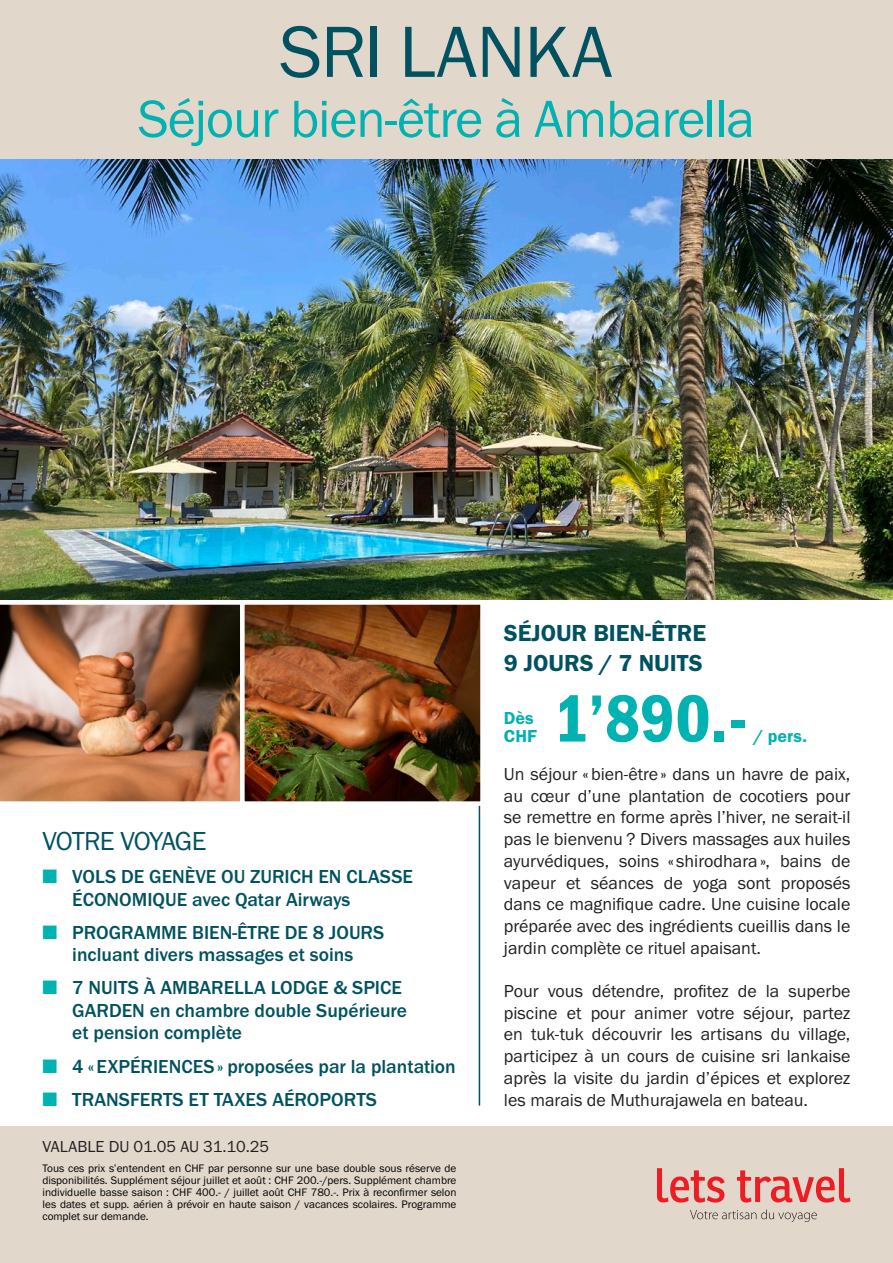
<style>
.page{position:relative;width:893px;height:1263px;background:#fff}
.page>*{position:absolute;margin:0;border:0;box-sizing:border-box;transform-origin:0 0}
.t1{font:75px "Franklin Gothic URW Boo";letter-spacing:-.02em;color:#005261}
.Paragraph_Style1{font:69px "Franklin Gothic URW Con Dem";color:#00b2b1}
.t2{font:54px "Franklin Gothic URW Boo";letter-spacing:-.02em;color:#00b2b1}
.t3{font:27px "Franklin Gothic URW Boo";letter-spacing:-.04em;color:#005261}
.Paragraph_Style1-2{font:24px/30px "Franklin Gothic URW Dem";color:#005261}
.Paragraph_Style2{font:500 19.5px/22.5px "Franklin Gothic URW";color:#005261}
.Paragraph_Style1-3{font:18px/21.8px "Franklin Gothic URW Boo";color:#231f20;text-align:justify}
.Paragraph_Style1-4{font:18px/18px "Franklin Gothic URW Dem";color:#00b2b1}
.Paragraph_Style2-2{font:16.5px "Franklin Gothic URW Boo";color:#231f20}
.Paragraph_Style3{font:11.25px/12px "Franklin Gothic URW Boo";color:#000;text-align:justify}
.s1{color:#00b2b1}
</style>
<div class="page">
<hr style="left:479px;top:754px;width:1px;height:352px;background:#005261">
<div style="left:0;top:0;width:893px;height:191px;background:#e1d7cb"></div>
<div style="left:0;top:1127px;width:893px;height:136px;background:#e1d7cb"></div>
<img style="left:0;top:159px;width:893px;height:441px">
<img style="left:245px;top:605px;width:235px;height:196px">
<img style="left:0;top:604px;width:240px;height:198px">
<div style="left:240px;top:600px;width:245px;height:206px;border:4px solid #fff"></div>
<svg style="left:657px;top:1168px;width:68px;height:34px"></svg>
<svg style="left:737px;top:1168px;width:113px;height:34px"></svg>
<svg style="left:690px;top:1209px;width:127px;height:13px"></svg>
<p class="t1" style="left:280px;top:5px;width:335px">SRI LANKA</p>
<p class="t2" style="left:138px;top:85px;width:618px">Séjour bien-être à Ambarella</p>
<p class="t3" style="left:43px;top:824px;width:166px">VOTRE VOYAGE</p>
<p class="Paragraph_Style2" style="left:72px;top:865px;width:342px;text-indent:-30px"><span class="s1">■</span> VOLS DE GENÈVE OU ZURICH EN CLASSE<br>ÉCONOMIQUE avec Qatar Airways</p>
<p class="Paragraph_Style2" style="left:43px;top:921px;width:343px;text-align:center"><span class="s1">■</span> PROGRAMME BIEN-ÊTRE DE 8 JOURS incluant divers massages et soins</p>
<p class="Paragraph_Style2" style="left:72px;top:976px;width:336px;text-indent:-30px"><span class="s1">■</span> 7 NUITS À AMBARELLA LODGE &amp; SPICE<br>GARDEN en chambre double Supérieure et pension complète</p>
<p class="Paragraph_Style2" style="left:43px;top:1054px;width:415px"><span class="s1">■</span> 4 «EXPÉRIENCES» proposées par la plantation</p>
<p class="Paragraph_Style2" style="left:43px;top:1087px;width:336px"><span class="s1">■</span> TRANSFERTS ET TAXES AÉROPORTS</p>
<p class="Paragraph_Style2-2" style="left:43px;top:1136px;width:228px">VALABLE DU 01.05 AU 31.10.25</p>
<p class="Paragraph_Style3" style="left:43px;top:1162px;width:415px">Tous ces prix s’entendent en CHF par personne sur une base double sous réserve de disponibilités. Supplément séjour juillet et août : CHF 200.-/pers. Supplément chambre individuelle basse saison : CHF 400.- / juillet août CHF 780.-. Prix à reconfirmer selon les dates et supp. aérien à prévoir en haute saison / vacances scolaires. Programme complet sur demande.</p>
<p class="Paragraph_Style1-2" style="left:504px;top:617px;width:204px">SÉJOUR BIEN-ÊTRE<br>9 JOURS / 7 NUITS</p>
<p class="Paragraph_Style1-4" style="left:504px;top:708px;width:35px">Dès<br>CHF</p>
<p class="Paragraph_Style1" style="left:553px;top:672px;width:196px">1’890.-</p>
<p class="Paragraph_Style1-4" style="left:754px;top:726px;width:55px">/ pers.</p>
<p class="Paragraph_Style1-3" style="left:504px;top:763px;width:348px">Un séjour «bien-être» dans un havre de paix, au cœur d’une plantation de cocotiers pour se remettre en forme après l’hiver, ne serait-il pas le bienvenu ? Divers massages aux huiles ayurvédiques, soins « shirodhara», bains de vapeur et séances de yoga sont proposés dans ce magnifique cadre. Une cuisine locale préparée avec des ingrédients cueillis dans le jardin complète ce rituel apaisant.</p>
<p class="Paragraph_Style1-3" style="left:504px;top:980px;width:348px">Pour vous détendre, profitez de la superbe piscine et pour animer votre séjour, partez en tuk-tuk découvrir les artisans du village, participez à un cours de cuisine sri lankaise après la visite du jardin d’épices et explorez les marais de Muthurajawela en bateau.</p>
</div>
